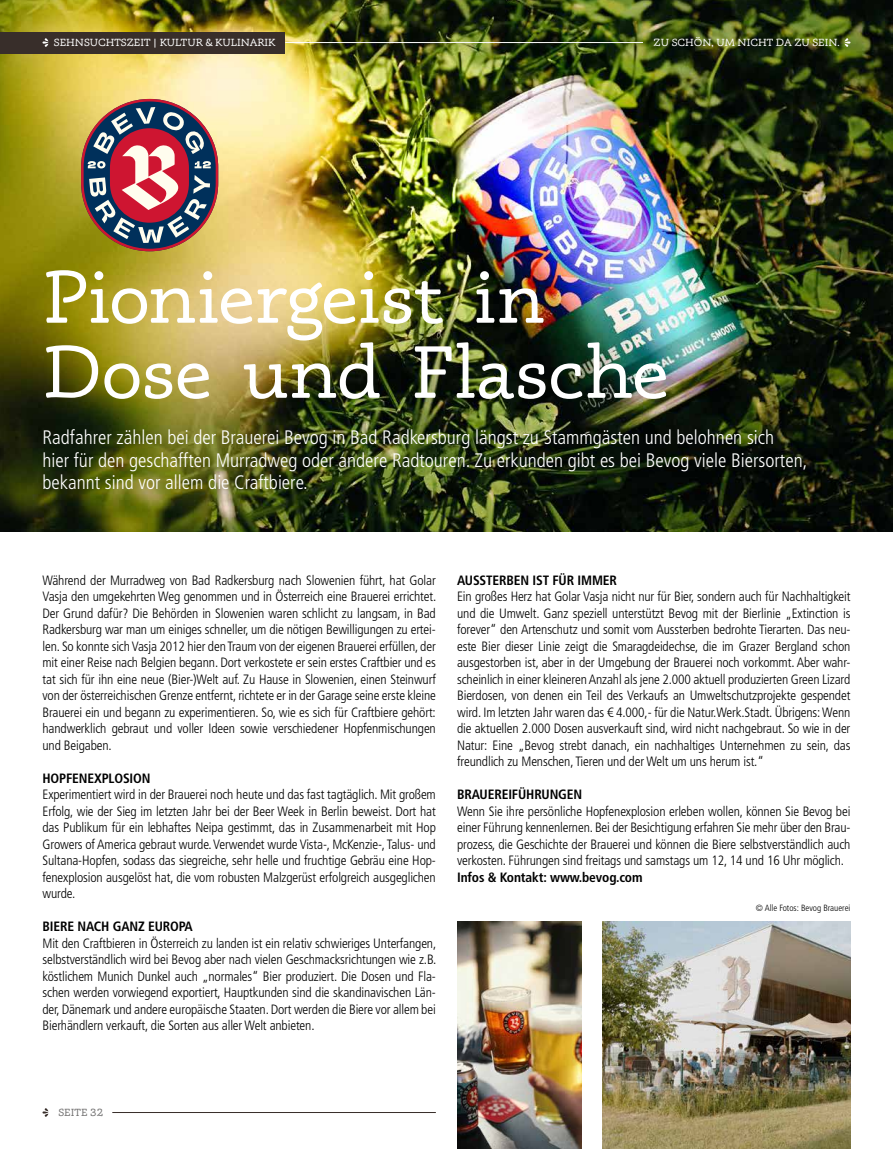
<style>
.page{position:relative;width:893px;height:1149px;background:#fff}
.page>*{position:absolute;margin:0;border:0;box-sizing:border-box;transform-origin:0 0}
.t1{font:75px/75px "Phoreus Cherokee";letter-spacing:-.01em;color:#fff}
.t2{font:300 condensed 19.5px/22.5px "Frutiger LT Pro";color:#fff}
.t3{font:300 condensed 13.5px/16.5px "Frutiger LT Pro";letter-spacing:-.01em;color:#000;text-align:justify}
.t4{font:700 condensed 13.5px "Frutiger LT Pro";letter-spacing:-.01em;color:#000}
.t5{font:10.5px "Phoreus Cherokee";color:#fff}
.t6{font:10.5px "Phoreus Cherokee";color:#706f6f}
.t7{font:300 condensed 9px "Frutiger LT Pro";color:#000}
</style>
<div class="page">
<img style="left:0;top:0;width:893px;height:531px">
<svg style="left:81px;top:99px;width:137px;height:152px;background:#8f6b6d"></svg>
<img style="left:457px;top:921px;width:124px;height:227px">
<img style="left:602px;top:921px;width:248px;height:227px">
<div style="left:0;top:32px;width:285px;height:21px;background:#382e2a"></div>
<svg style="left:43px;top:38px;width:6px;height:9px"></svg>
<svg style="left:43px;top:1108px;width:6px;height:8px"></svg>
<hr style="left:285px;top:42px;width:358px;height:1px;background:#fff">
<svg style="left:844px;top:38px;width:6px;height:9px"></svg>
<hr style="left:112px;top:1111px;width:324px;height:1px;background:#382e2a">
<p class="t5" style="left:54px;top:36px;width:223px">SEHNSUCHTSZEIT | KULTUR &amp; KULINARIK</p>
<p class="t5" style="left:654px;top:36px;width:188px">ZU SCHÖN, UM NICHT DA ZU SEIN.</p>
<h1 class="t1" style="left:43px;top:259px;width:628px">Pioniergeist in<br>Dose und Flasche</h1>
<p class="t2" style="left:43px;top:426px;width:766px">Radfahrer zählen bei der Brauerei Bevog in Bad Radkersburg längst zu Stammgästen und belohnen sich<br>hier für den geschafften Murradweg oder andere Radtouren. Zu erkunden gibt es bei Bevog viele Biersorten, bekannt sind vor allem die Craftbiere.</p>
<p class="t3" style="left:43px;top:571px;width:395px">Während der Murradweg von Bad Radkersburg nach Slowenien führt, hat Golar Vasja den umgekehrten Weg genommen und in Österreich eine Brauerei errichtet.<br>Der Grund dafür? Die Behörden in Slowenien waren schlicht zu langsam, in Bad Radkersburg war man um einiges schneller, um die nötigen Bewilligungen zu ertei&shy;len. So konnte sich Vasja 2012 hier den Traum von der eigenen Brauerei erfüllen, der mit einer Reise nach Belgien begann. Dort verkostete er sein erstes Craftbier und es tat sich für ihn eine neue (Bier-)Welt auf. Zu Hause in Slowenien, einen Steinwurf von der österreichischen Grenze entfernt, richtete er in der Garage seine erste kleine Brauerei ein und begann zu experimentieren. So, wie es sich für Craftbiere gehört: handwerklich gebraut und voller Ideen sowie verschiedener Hopfenmischungen und Beigaben.</p>
<p class="t4" style="left:43px;top:769px;width:110px">HOPFENEXPLOSION</p>
<p class="t3" style="left:43px;top:786px;width:395px">Experimentiert wird in der Brauerei noch heute und das fast tagtäglich. Mit großem Erfolg, wie der Sieg im letzten Jahr bei der Beer Week in Berlin beweist. Dort hat das Publikum für ein lebhaftes Neipa gestimmt, das in Zusammenarbeit mit Hop Growers of America gebraut wurde. Verwendet wurde Vista-, McKenzie-, Talus- und Sultana-Hopfen, sodass das siegreiche, sehr helle und fruchtige Gebräu eine Hop&shy;fenexplosion ausgelöst hat, die vom robusten Malzgerüst erfolgreich ausgeglichen wurde.</p>
<p class="t4" style="left:43px;top:918px;width:152px">BIERE NACH GANZ EUROPA</p>
<p class="t3" style="left:43px;top:934px;width:395px">Mit den Craftbieren in Österreich zu landen ist ein relativ schwieriges Unterfangen, selbstverständlich wird bei Bevog aber nach vielen Geschmacksrichtungen wie z.B. köstlichem Munich Dunkel auch „normales“ Bier produziert. Die Dosen und Fla&shy;schen werden vorwiegend exportiert, Hauptkunden sind die skandinavischen Län&shy;der, Dänemark und andere europäische Staaten. Dort werden die Biere vor allem bei Bierhändlern verkauft, die Sorten aus aller Welt anbieten.</p>
<p class="t4" style="left:457px;top:571px;width:161px">AUSSTERBEN IST FÜR IMMER</p>
<p class="t3" style="left:457px;top:588px;width:395px">Ein großes Herz hat Golar Vasja nicht nur für Bier, sondern auch für Nachhaltigkeit und die Umwelt. Ganz speziell unterstützt Bevog mit der Bierlinie „Extinction is forever“ den Artenschutz und somit vom Aussterben bedrohte Tierarten. Das neu&shy;este Bier dieser Linie zeigt die Smaragdeidechse, die im Grazer Bergland schon ausgestorben ist, aber in der Umgebung der Brauerei noch vorkommt. Aber wahr&shy;scheinlich in einer kleineren Anzahl als jene 2.000 aktuell produzierten Green Lizard Bierdosen, von denen ein Teil des Verkaufs an Umweltschutzprojekte gespendet wird. Im letzten Jahr waren das € 4.000,- für die Natur.Werk.Stadt. Übrigens: Wenn die aktuellen 2.000 Dosen ausverkauft sind, wird nicht nachgebraut. So wie in der Natur: Eine „Bevog strebt danach, ein nachhaltiges Unternehmen zu sein, das freundlich zu Menschen, Tieren und der Welt um uns herum ist.“</p>
<p class="t4" style="left:457px;top:786px;width:127px">BRAUEREIFÜHRUNGEN</p>
<p class="t3" style="left:457px;top:802px;width:395px">Wenn Sie ihre persönliche Hopfenexplosion erleben wollen, können Sie Bevog bei einer Führung kennenlernen. Bei der Besichtigung erfahren Sie mehr über den Brau&shy;prozess, die Geschichte der Brauerei und können die Biere selbstverständlich auch verkosten. Führungen sind freitags und samstags um 12, 14 und 16 Uhr möglich.</p>
<p class="t4" style="left:457px;top:868px;width:187px">Infos &amp; Kontakt: www.bevog.com</p>
<p class="t7" style="left:756px;top:902px;width:96px">© Alle Fotos: Bevog Brauerei</p>
<p class="t6" style="left:58px;top:1106px;width:46px">SEITE 32</p>
</div>
